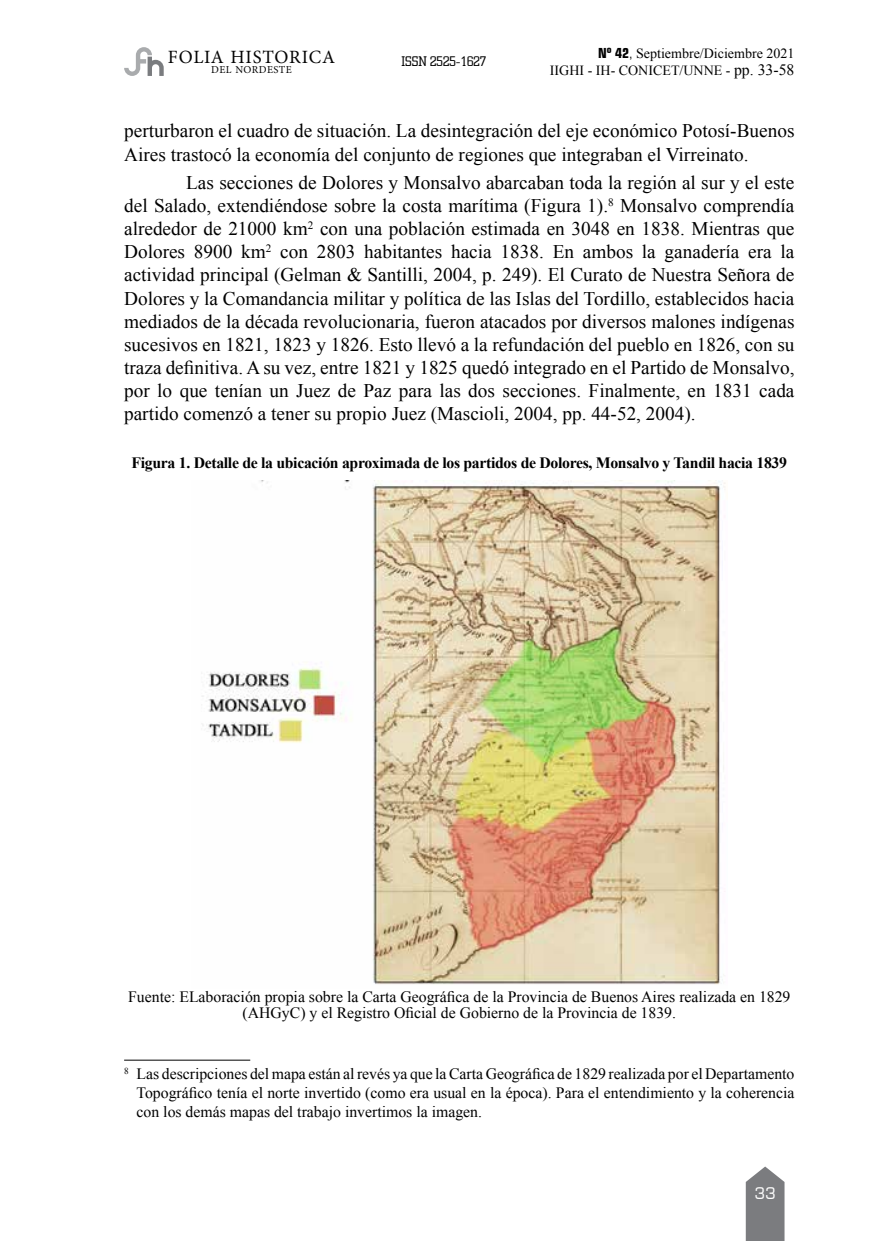
<style>
.page{position:relative;width:869px;height:1241px;background:#fff}
.page>*{position:absolute;margin:0;border:0;box-sizing:border-box;transform-origin:0 0}
.t1{font:19.25px/23.1px "Times New Roman";color:#000}
.t2{font:18.72px "Minion Pro";letter-spacing:.04em;color:#040404}
.t3{font:15.75px/18.9px "Times New Roman";color:#000;text-align:center}
.t4{font:700 15.75px "Times New Roman";letter-spacing:-.02em;color:#000}
.t5{font:15.75px "Square 721 BT";color:#fff}
.t6{font:14px/17.5px "Times New Roman";color:#000;text-align:right}
.t7{font:14px "Square Slab Lite";color:#000}
.t8{font:10.5px "Minion Pro";letter-spacing:.035em;color:#040404}
.s1{font-family:"Square 721 BT";font-weight:700;font-stretch:condensed}
.s2{font-family:"Square 721 BT";font-stretch:condensed}
.s3{font-size:15.75px}
</style>
<div class="page">
<svg style="left:745px;top:1166px;width:39px;height:74px;background:#8b8c8f"></svg>
<svg style="left:124px;top:47px;width:40px;height:29px"></svg>
<img style="left:202px;top:480px;width:524px;height:505px">
<hr style="left:124px;top:1059px;width:126px;height:1px;background:#000">
<p class="t2" style="left:168px;top:45px;width:168px">FOLIA HISTORICA</p>
<p class="t8" style="left:211px;top:62px;width:82px">DEL NORDESTE</p>
<p class="t7" style="left:401px;top:53px;width:86px">ISSN 2525-1627</p>
<p class="t6" style="left:549px;top:44px;width:246px"><span class="s1">Nº 42</span><span class="s2">,</span> Septiembre/Diciembre 2021<br>IIGHI - IH- CONICET/UNNE - <span class="s3">pp. 33-58</span></p>
<p class="t1" style="left:124px;top:119px;width:671px">perturbaron el cuadro de situación. La desintegración del eje económico Potosí-Buenos<br>Aires trastocó la economía del conjunto de regiones que integraban el Virreinato.</p>
<p class="t1" style="left:124px;top:171px;width:671px;text-align:justify;text-indent:62px">Las secciones de Dolores y Monsalvo abarcaban toda la región al sur y el este del Salado, extendiéndose sobre la costa marítima (Figura 1).<sup>8</sup> Monsalvo comprendía alrededor de 21000 km<sup>2</sup> con una población estimada en 3048 en 1838. Mientras que Dolores 8900 km<sup>2</sup> con 2803 habitantes hacia 1838. En ambos la ganadería era la actividad principal (Gelman &amp; Santilli, 2004, p. 249). El Curato de Nuestra Señora de Dolores y la Comandancia militar y política de las Islas del Tordillo, establecidos hacia mediados de la década revolucionaria, fueron atacados por diversos malones indígenas sucesivos en 1821, 1823 y 1826. Esto llevó a la refundación del pueblo en 1826, con su traza definitiva. A su vez, entre 1821 y 1825 quedó integrado en el Partido de Monsalvo, por lo que tenían un Juez de Paz para las dos secciones. Finalmente, en 1831 cada partido comenzó a tener su propio Juez (Mascioli, 2004, pp. 44-52, 2004).</p>
<p class="t4" style="left:131px;top:451px;width:656px">Figura 1. Detalle de la ubicación aproximada de los partidos de Dolores, Monsalvo y Tandil hacia 1839</p>
<p class="t3" style="left:128px;top:988px;width:663px;line-height:15.8px">Fuente: ELaboración propia sobre la Carta Geográfica de la Provincia de Buenos Aires realizada en 1829 (AHGyC) y el Registro Oficial de Gobierno de la Provincia de 1839.</p>
<p class="t3" style="left:136px;top:1063px;width:659px;text-align:justify;text-indent:-12px"><sup>8</sup> Las descripciones del mapa están al revés ya que la Carta Geográfica de 1829 realizada por el Departamento Topográfico tenía el norte invertido (como era usual en la época). Para el entendimiento y la coherencia con los demás mapas del trabajo invertimos la imagen.</p>
<p class="t5" style="left:754px;top:1183px;width:23px">33</p>
</div>
